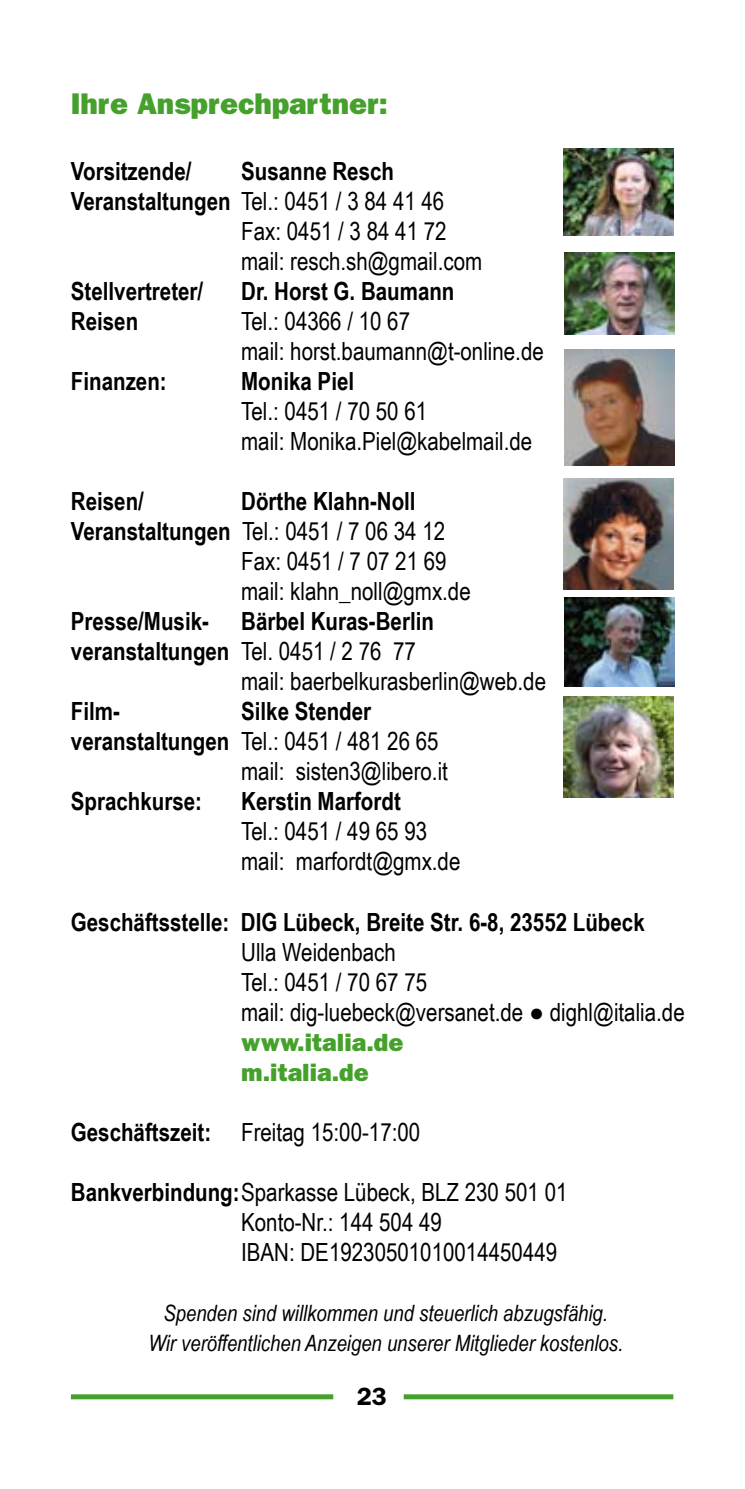
<style>
.page{position:relative;width:745px;height:1489px;background:#fff}
.page>*{position:absolute;margin:0;border:0;box-sizing:border-box;transform-origin:0 0}
.t1{font:800 30px "Franklin Gothic";color:#45a12b}
.t2{font:25px/30px "Arial Narrow";color:#000}
.t3{font:700 25px "Arial Narrow";color:#000}
.t4{font:800 25px/30px "Franklin Gothic";color:#45a12b}
.t5{font:600 25px "Franklin Gothic";color:#000}
.t6{font:italic 22.5px/30px "Arial Narrow";color:#000;text-align:center}
.s1{font-weight:700}
.s2{font-weight:400}
</style>
<div class="page">
<div style="left:71px;top:1394px;width:262px;height:5px;background:#45a12b"></div>
<div style="left:403px;top:1394px;width:270px;height:5px;background:#45a12b"></div>
<img style="left:563px;top:478px;width:110px;height:111px">
<img style="left:563px;top:696px;width:110px;height:101px">
<img style="left:564px;top:252px;width:109px;height:82px">
<img style="left:564px;top:349px;width:109px;height:116px">
<img style="left:563px;top:149px;width:110px;height:87px">
<img style="left:564px;top:598px;width:109px;height:88px">
<p class="t1" style="left:71px;top:86px;width:318px">Ihre Ansprechpartner:</p>
<p class="t3" style="left:71px;top:152px;width:122px">Vorsitzende/</p>
<p class="t3" style="left:241px;top:152px;width:154px">Susanne Resch</p>
<p class="t2" style="left:71px;top:185px;width:374px"><span class="s1">Veranstaltungen</span> Tel.: 0451 / 3 84 41 46</p>
<p class="t2" style="left:241px;top:215px;width:207px">Fax: 0451 / 3 84 41 72</p>
<p class="t2" style="left:241px;top:245px;width:242px">mail: resch.sh@gmail.com</p>
<p class="t3" style="left:71px;top:272px;width:134px">Stellvertreter/</p>
<p class="t3" style="left:241px;top:272px;width:215px">Dr. Horst G. Baumann</p>
<p class="t3" style="left:71px;top:302px;width:69px">Reisen</p>
<p class="t2" style="left:241px;top:305px;width:304px">Tel.: 04366 / 10 67<br>mail: horst.baumann@t-online.de</p>
<p class="t3" style="left:71px;top:362px;width:97px">Finanzen:</p>
<p class="t3" style="left:241px;top:362px;width:114px">Monika Piel</p>
<p class="t2" style="left:241px;top:395px;width:292px">Tel.: 0451 / 70 50 61<br>mail: Monika.Piel@kabelmail.de</p>
<p class="t3" style="left:71px;top:482px;width:74px">Reisen/</p>
<p class="t3" style="left:241px;top:482px;width:176px">Dörthe Klahn-Noll</p>
<p class="t2" style="left:71px;top:515px;width:375px"><span class="s1">Veranstaltungen</span> Tel.: 0451 / 7 06 34 12</p>
<p class="t2" style="left:241px;top:545px;width:207px">Fax: 0451 / 7 07 21 69</p>
<p class="t2" style="left:241px;top:575px;width:231px">mail: klahn_noll@gmx.de</p>
<p class="t3" style="left:71px;top:602px;width:139px">Presse/Musik-</p>
<p class="t3" style="left:241px;top:602px;width:194px">Bärbel Kuras-Berlin</p>
<p class="t3" style="left:71px;top:632px;width:346px">veranstaltungen <span class="s2">Tel. 0451 / 2 76 77</span></p>
<p class="t2" style="left:241px;top:665px;width:306px">mail: baerbelkurasberlin@web.de</p>
<p class="t3" style="left:71px;top:692px;width:50px">Film-</p>
<p class="t3" style="left:241px;top:692px;width:131px">Silke Stender</p>
<p class="t2" style="left:71px;top:725px;width:369px"><span class="s1">veranstaltungen</span> Tel.: 0451 / 481 26 65</p>
<p class="t2" style="left:241px;top:755px;width:208px">mail: sisten3@libero.it</p>
<p class="t3" style="left:71px;top:782px;width:133px">Sprachkurse:</p>
<p class="t3" style="left:241px;top:782px;width:161px">Kerstin Marfordt</p>
<p class="t2" style="left:241px;top:815px;width:221px">Tel.: 0451 / 49 65 93 mail: marfordt@gmx.de</p>
<p class="t3" style="left:71px;top:902px;width:575px">Geschäftsstelle: DIG Lübeck, Breite Str. 6-8, 23552 Lübeck</p>
<p class="t2" style="left:241px;top:935px;width:445px">Ulla Weidenbach<br>Tel.: 0451 / 70 67 75<br>mail: dig-luebeck@versanet.de ● dighl@italia.de</p>
<p class="t4" style="left:241px;top:1026px;width:164px">www.italia.de m.italia.de</p>
<p class="t2" style="left:71px;top:1115px;width:351px"><span class="s1">Geschäftszeit:</span> Freitag 15:00-17:00</p>
<p class="t2" style="left:241px;top:1175px;width:327px;text-indent:-170px"><span class="s1">Bankverbindung:</span>Sparkasse Lübeck, BLZ 230 501 01<br>Konto-Nr.: 144 504 49<br>IBAN: DE19230501010014450449</p>
<p class="t6" style="left:148px;top:1297px;width:476px">Spenden sind willkommen und steuerlich abzugsfähig.<br>Wir veröffentlichen Anzeigen unserer Mitglieder kostenlos.</p>
<p class="t5" style="left:356px;top:1381px;width:31px">23</p>
</div>
